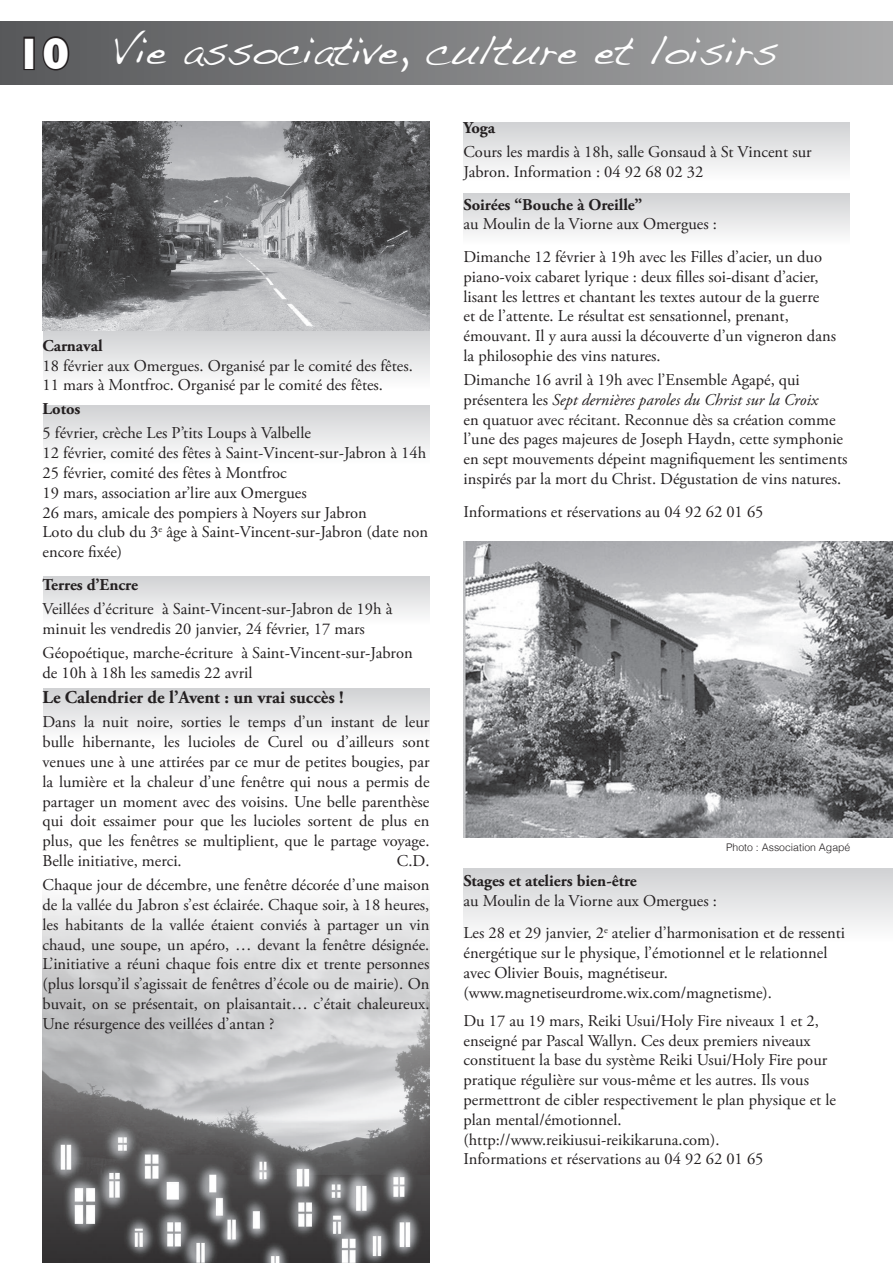
<style>
.page{position:relative;width:893px;height:1263px;background:#fff}
.page>*{position:absolute;margin:0;border:0;box-sizing:border-box;transform-origin:0 0}
.t1{font:40.5px "Handwriting Dakota";color:#fff}
.t2{font:700 18px "Adobe Garamond Pro";color:#231f20}
.t3{font:16.5px/19.8px "Adobe Garamond Pro";color:#231f20}
.t4{font:700 16.5px "Adobe Garamond Pro";color:#231f20}
.t5{font:300 10.5px "Helvetica";color:#231f20}
.s1{font-family:"Gill Sans";font-weight:700;font-size:45px}
.s2{font-style:italic}
</style>
<div class="page">
<div style="left:43px;top:688px;width:386px;height:53px;background:linear-gradient(to bottom,#d0d1d3,#fdfdfd)"></div>
<img style="left:43px;top:899px;width:386px;height:364px">
<div style="left:463px;top:868px;width:430px;height:74px;background:linear-gradient(to bottom,#d0d1d3,#fdfdfd)"></div>
<div style="left:0;top:21px;width:893px;height:64px;background:linear-gradient(to right,#57585a,#aaabac)"></div>
<div style="left:23px;top:37px;width:12px;height:33px;border:3px solid #231f20"></div>
<svg style="left:41px;top:34px;width:30px;height:39px"></svg>
<div style="left:43px;top:576px;width:386px;height:48px;background:linear-gradient(to bottom,#d0d1d3,#fcfcfc)"></div>
<div style="left:463px;top:122px;width:387px;height:59px;background:linear-gradient(to bottom,#d0d1d3,#fefefe)"></div>
<div style="left:463px;top:193px;width:387px;height:51px;background:linear-gradient(to bottom,#d0d1d3,#fdfdfd)"></div>
<div style="left:43px;top:330px;width:386px;height:59px;background:linear-gradient(to bottom,#d0d1d3,#fefefe)"></div>
<div style="left:43px;top:405px;width:386px;height:58px;background:linear-gradient(to bottom,#d1d2d4,#fcfcfc)"></div>
<img style="left:43px;top:121px;width:386px;height:209px">
<img style="left:463px;top:542px;width:430px;height:296px">
<h1 class="t1" style="left:16px;top:27px;width:764px"><span class="s1">10</span> Vie associative, culture et loisirs</h1>
<p class="t4" style="left:43px;top:336px;width:62px">Carnaval</p>
<p class="t3" style="left:43px;top:356px;width:372px">18 février aux Omergues. Organisé par le comité des fêtes.<br>11 mars à Montfroc. Organisé par le comité des fêtes.</p>
<p class="t4" style="left:43px;top:399px;width:39px">Lotos</p>
<p class="t3" style="left:43px;top:424px;width:387px">5 février, crèche Les P’tits Loups à Valbelle<br>12 février, comité des fêtes à Saint-Vincent-sur-Jabron à 14h 25 février, comité des fêtes à Montfroc<br>19 mars, association ar’lire aux Omergues<br>26 mars, amicale des pompiers à Noyers sur Jabron<br>Loto du club du 3<sup>e</sup> âge à Saint-Vincent-sur-Jabron (date non encore fixée)</p>
<p class="t4" style="left:43px;top:575px;width:97px">Terres d’Encre</p>
<p class="t3" style="left:43px;top:599px;width:351px">Veillées d’écriture à Saint-Vincent-sur-Jabron de 19h à minuit les vendredis 20 janvier, 24 février, 17 mars</p>
<p class="t3" style="left:43px;top:643px;width:372px">Géopoétique, marche-écriture à Saint-Vincent-sur-Jabron de 10h à 18h les samedis 22 avril</p>
<p class="t2" style="left:43px;top:687px;width:303px">Le Calendrier de l’Avent : un vrai succès !</p>
<p class="t3" style="left:43px;top:713px;width:388px;text-align:justify">Dans la nuit noire, sorties le temps d’un instant de leur bulle hibernante, les lucioles de Curel ou d’ailleurs sont venues une à une attirées par ce mur de petites bougies, par la lumière et la chaleur d’une fenêtre qui nous a permis de partager un moment avec des voisins. Une belle parenthèse qui doit essaimer pour que les lucioles sortent de plus en plus, que les fenêtres se multiplient, que le partage voyage.<br>Belle initiative, merci.</p>
<p class="t3" style="left:43px;top:849px;width:388px;line-height:24px;text-align:right">C.D.<br>Chaque jour de décembre, une fenêtre décorée d’une maison</p>
<p class="t3" style="left:43px;top:895px;width:388px;text-align:justify">de la vallée du Jabron s’est éclairée. Chaque soir, à 18 heures, les habitants de la vallée étaient conviés à partager un vin chaud, une soupe, un apéro, … devant la fenêtre désignée.<br>L’initiative a réuni chaque fois entre dix et trente personnes (plus lorsqu’il s’agissait de fenêtres d’école ou de mairie). On buvait, on se présentait, on plaisantait… c’était chaleureux.<br>Une résurgence des veillées d’antan ?</p>
<p class="t4" style="left:463px;top:118px;width:34px">Yoga</p>
<p class="t3" style="left:463px;top:143px;width:350px">Cours les mardis à 18h, salle Gonsaud à St Vincent sur<br>Jabron. Information : 04 92 68 02 32</p>
<p class="t4" style="left:463px;top:195px;width:180px">Soirées “Bouche à Oreille”</p>
<p class="t3" style="left:463px;top:208px;width:360px;line-height:32.5px">au Moulin de la Viorne aux Omergues :<br>Dimanche 12 février à 19h avec les Filles d’acier, un duo</p>
<p class="t3" style="left:463px;top:267px;width:374px">piano-voix cabaret lyrique : deux filles soi-disant d’acier, lisant les lettres et chantant les textes autour de la guerre<br>et de l’attente. Le résultat est sensationnel, prenant, émouvant. Il y aura aussi la découverte d’un vigneron dans la philosophie des vins natures.</p>
<p class="t3" style="left:463px;top:370px;width:385px">Dimanche 16 avril à 19h avec l’Ensemble Agapé, qui présentera les <span class="s2">Sept dernières paroles du Christ sur la Croix<br></span>en quatuor avec récitant. Reconnue dès sa création comme l’une des pages majeures de Joseph Haydn, cette symphonie en sept mouvements dépeint magnifiquement les sentiments inspirés par la mort du Christ. Dégustation de vins natures.</p>
<p class="t3" style="left:463px;top:502px;width:302px">Informations et réservations au 04 92 62 01 65</p>
<p class="t5" style="left:726px;top:840px;width:126px">Photo : Association Agapé</p>
<p class="t4" style="left:463px;top:871px;width:175px">Stages et ateliers bien-être</p>
<p class="t3" style="left:463px;top:885px;width:383px;line-height:32.5px">au Moulin de la Viorne aux Omergues :<br>Les 28 et 29 janvier, 2<sup>e</sup> atelier d’harmonisation et de ressenti</p>
<p class="t3" style="left:463px;top:943px;width:365px">énergétique sur le physique, l’émotionnel et le relationnel avec Olivier Bouis, magnétiseur. (www.magnetiseurdrome.wix.com/magnetisme).</p>
<p class="t3" style="left:463px;top:1011px;width:374px">Du 17 au 19 mars, Reiki Usui/Holy Fire niveaux 1 et 2, enseigné par Pascal Wallyn. Ces deux premiers niveaux constituent la base du système Reiki Usui/Holy Fire pour pratique régulière sur vous-même et les autres. Ils vous permettront de cibler respectivement le plan physique et le plan mental/émotionnel. (http://www.reikiusui-reikikaruna.com).<br>Informations et réservations au 04 92 62 01 65</p>
</div>
